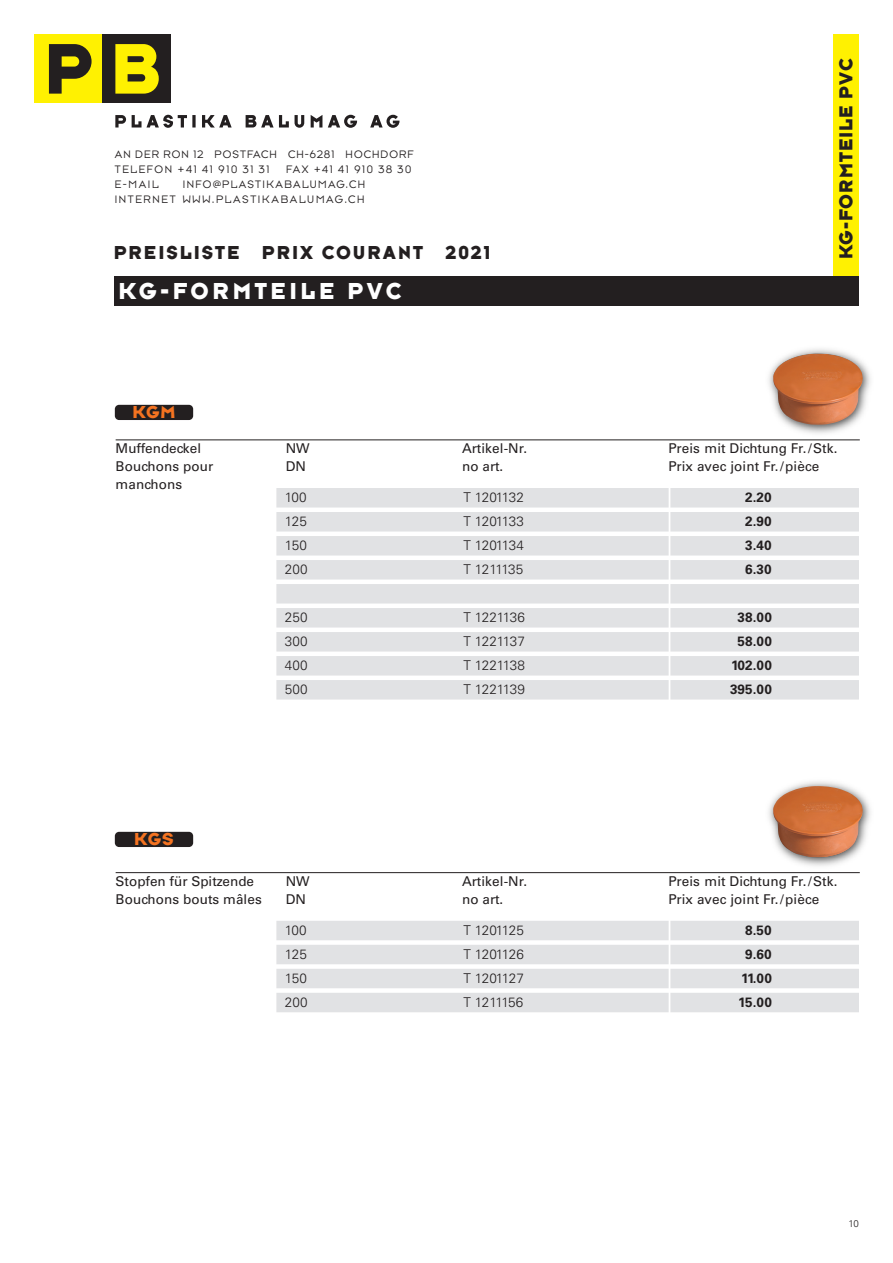
<style>
.page{position:relative;width:893px;height:1263px;background:#fff}
.page>*{position:absolute;margin:0;border:0;box-sizing:border-box;transform-origin:0 0}
.t1{font:24px "Typeface Six";letter-spacing:.15em;color:#fff}
.t2{font:19.5px "Typeface Six";letter-spacing:.1em;color:#231f20}
.t3{font:19.5px "Typeface Six";letter-spacing:.05em;color:#231f20}
.t4{font:18px "Typeface Six";letter-spacing:.025em;color:#f47321}
.t5{font:13.5px "Univers";letter-spacing:.005em;color:#231f20}
.t6{font:300 13.5px "Univers";letter-spacing:-.045em;color:#231f20}
.t7{font:700 13.5px "Univers";letter-spacing:.005em;color:#231f20}
.t8{font:300 13.5px "Univers";letter-spacing:-.02em;color:#231f20}
.t9{font:11.25px "Typeface Seven";letter-spacing:.14em;color:#231f20}
.t10{font:11.25px "Typeface Seven";letter-spacing:.1em;color:#231f20}
.t11{font:300 9.75px "Univers";color:#231f20}
</style>
<div class="page">
<div style="left:833px;top:34px;width:26px;height:242px;background:#fff101"></div>
<div style="left:115px;top:276px;width:744px;height:30px;background:#231f20"></div>
<img style="left:565px;top:348px;width:306px;height:92px">
<img style="left:773px;top:353px;width:90px;height:72px">
<svg style="left:115px;top:115px;width:11px;height:12px"></svg>
<svg style="left:132px;top:115px;width:55px;height:13px"></svg>
<svg style="left:192px;top:115px;width:4px;height:12px"></svg>
<svg style="left:202px;top:115px;width:30px;height:12px"></svg>
<svg style="left:246px;top:115px;width:43px;height:12px"></svg>
<svg style="left:295px;top:115px;width:9px;height:13px"></svg>
<svg style="left:311px;top:115px;width:11px;height:12px"></svg>
<svg style="left:328px;top:115px;width:29px;height:13px"></svg>
<svg style="left:370px;top:115px;width:29px;height:13px"></svg>
<div style="left:34px;top:34px;width:69px;height:68px;background:#fff101"></div>
<div style="left:103px;top:34px;width:68px;height:68px;background:#231f20"></div>
<svg style="left:49px;top:44px;width:43px;height:50px"></svg>
<svg style="left:115px;top:44px;width:44px;height:50px"></svg>
<hr style="left:116px;top:440px;width:744px;height:1px;background:#231f20">
<div style="left:115px;top:405px;width:78px;height:15px;background:#231f20;border-radius:4px"></div>
<div style="left:276px;top:488px;width:583px;height:19px;background:#e1e2e4"></div>
<div style="left:276px;top:512px;width:583px;height:19px;background:#e1e2e4"></div>
<div style="left:276px;top:536px;width:583px;height:19px;background:#e1e2e4"></div>
<div style="left:276px;top:560px;width:583px;height:19px;background:#e1e2e4"></div>
<div style="left:276px;top:584px;width:583px;height:19px;background:#e1e2e4"></div>
<div style="left:276px;top:608px;width:583px;height:19px;background:#e1e2e4"></div>
<div style="left:276px;top:632px;width:583px;height:19px;background:#e1e2e4"></div>
<div style="left:276px;top:656px;width:583px;height:19px;background:#e1e2e4"></div>
<div style="left:276px;top:680px;width:583px;height:19px;background:#e1e2e4"></div>
<hr style="left:669px;top:485px;width:1px;height:225px;background:#fff">
<img style="left:565px;top:781px;width:306px;height:93px">
<img style="left:773px;top:786px;width:90px;height:71px">
<hr style="left:116px;top:872px;width:744px;height:1px;background:#231f20">
<div style="left:115px;top:832px;width:78px;height:15px;background:#231f20;border-radius:4px"></div>
<div style="left:276px;top:921px;width:583px;height:19px;background:#e1e2e4"></div>
<div style="left:276px;top:945px;width:583px;height:19px;background:#e1e2e4"></div>
<div style="left:276px;top:969px;width:583px;height:19px;background:#e1e2e4"></div>
<div style="left:276px;top:993px;width:583px;height:19px;background:#e1e2e4"></div>
<hr style="left:669px;top:917px;width:1px;height:107px;background:#fff">
<p class="t10" style="left:115px;top:147px;width:300px">AN DER RON 12 POSTFACH CH-6281 HOCHDORF</p>
<p class="t9" style="left:115px;top:162px;width:156px">TELEFON +41 41 910 31 31</p>
<p class="t9" style="left:286px;top:162px;width:127px">FAX +41 41 910 38 30</p>
<p class="t9" style="left:115px;top:177px;width:45px">E-MAIL</p>
<p class="t9" style="left:183px;top:177px;width:184px">INFO@PLASTIKABALUMAG.CH</p>
<p class="t9" style="left:115px;top:192px;width:251px">INTERNET WWW.PLASTIKABALUMAG.CH</p>
<p class="t2" style="left:114px;top:241px;width:378px">PREISLISTE PRIX COURANT 2021</p>
<p class="t1" style="left:118px;top:277px;width:285px">KG-FORMTEILE PVC</p>
<p class="t4" style="left:133px;top:402px;width:44px">KGm</p>
<p class="t3" style="left:834px;top:259px;width:202px;rotate:-90deg">KG-FORMTEILE PVC</p>
<p class="t5" style="left:116px;top:443px;width:87px">Muffendeckel</p>
<p class="t5" style="left:286px;top:443px;width:26px">NW</p>
<p class="t5" style="left:462px;top:443px;width:67px">Artikel-Nr.</p>
<p class="t5" style="left:668px;top:443px;width:170px">Preis mit Dichtung Fr./Stk.</p>
<p class="t5" style="left:116px;top:461px;width:99px">Bouchons pour</p>
<p class="t5" style="left:286px;top:461px;width:22px">DN</p>
<p class="t5" style="left:462px;top:461px;width:43px">no art.</p>
<p class="t5" style="left:668px;top:461px;width:152px">Prix avec joint Fr./pièce</p>
<p class="t5" style="left:116px;top:479px;width:68px">manchons</p>
<p class="t4" style="left:134px;top:829px;width:41px">KGs</p>
<p class="t6" style="left:285px;top:493px;width:23px">100</p>
<p class="t6" style="left:463px;top:493px;width:62px">T 1201132</p>
<p class="t6" style="left:285px;top:517px;width:23px">125</p>
<p class="t6" style="left:463px;top:517px;width:62px">T 1201133</p>
<p class="t6" style="left:285px;top:541px;width:23px">150</p>
<p class="t6" style="left:463px;top:541px;width:62px">T 1201134</p>
<p class="t6" style="left:285px;top:565px;width:24px">200</p>
<p class="t6" style="left:463px;top:565px;width:61px">T 1211135</p>
<p class="t6" style="left:285px;top:613px;width:24px">250</p>
<p class="t8" style="left:463px;top:613px;width:63px">T 1221136</p>
<p class="t6" style="left:285px;top:637px;width:24px">300</p>
<p class="t8" style="left:463px;top:637px;width:63px">T 1221137</p>
<p class="t6" style="left:285px;top:661px;width:24px">400</p>
<p class="t8" style="left:463px;top:661px;width:63px">T 1221138</p>
<p class="t6" style="left:285px;top:685px;width:24px">500</p>
<p class="t8" style="left:463px;top:685px;width:63px">T 1221139</p>
<p class="t7" style="left:745px;top:493px;width:28px">2.20</p>
<p class="t7" style="left:745px;top:517px;width:28px">2.90</p>
<p class="t7" style="left:745px;top:541px;width:28px">3.40</p>
<p class="t7" style="left:745px;top:565px;width:28px">6.30</p>
<p class="t7" style="left:738px;top:613px;width:36px">38.00</p>
<p class="t7" style="left:738px;top:637px;width:36px">58.00</p>
<p class="t7" style="left:731px;top:661px;width:42px">102.00</p>
<p class="t7" style="left:730px;top:685px;width:43px">395.00</p>
<p class="t5" style="left:116px;top:876px;width:140px">Stopfen für Spitzende</p>
<p class="t5" style="left:286px;top:876px;width:26px">NW</p>
<p class="t5" style="left:462px;top:876px;width:67px">Artikel-Nr.</p>
<p class="t5" style="left:668px;top:876px;width:170px">Preis mit Dichtung Fr./Stk.</p>
<p class="t5" style="left:116px;top:894px;width:148px">Bouchons bouts mâles</p>
<p class="t5" style="left:286px;top:894px;width:22px">DN</p>
<p class="t5" style="left:462px;top:894px;width:43px">no art.</p>
<p class="t5" style="left:668px;top:894px;width:152px">Prix avec joint Fr./pièce</p>
<p class="t6" style="left:285px;top:925px;width:23px">100</p>
<p class="t6" style="left:463px;top:925px;width:62px">T 1201125</p>
<p class="t6" style="left:285px;top:949px;width:23px">125</p>
<p class="t6" style="left:463px;top:949px;width:62px">T 1201126</p>
<p class="t6" style="left:285px;top:973px;width:23px">150</p>
<p class="t6" style="left:463px;top:973px;width:62px">T 1201127</p>
<p class="t6" style="left:285px;top:997px;width:24px">200</p>
<p class="t6" style="left:463px;top:997px;width:61px">T 1211156</p>
<p class="t7" style="left:745px;top:925px;width:28px">8.50</p>
<p class="t7" style="left:745px;top:949px;width:28px">9.60</p>
<p class="t7" style="left:741px;top:973px;width:32px">11.00</p>
<p class="t7" style="left:738px;top:997px;width:35px">15.00</p>
<p class="t11" style="left:848px;top:1220px;width:12px">10</p>
</div>
